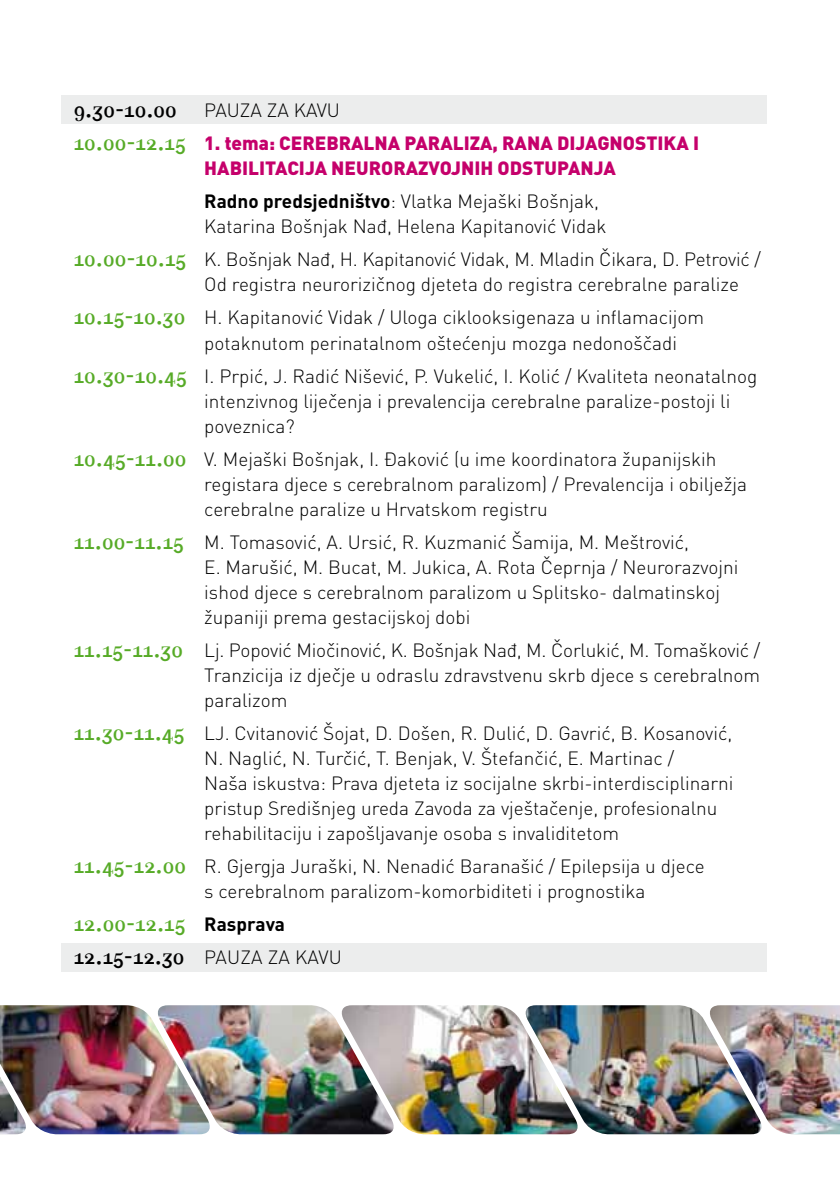
<style>
.page{position:relative;width:840px;height:1191px;background:#fff}
.page>*{position:absolute;margin:0;border:0;box-sizing:border-box;transform-origin:0 0}
.t1{font:300 19px/25px "DIN Pro";color:#000}
.t2{font:900 19px/33px "DIN Pro";color:#c5006b}
.t3{font:300 19px/33px "Amplifier X";color:#57ab27}
.t4{font:300 19px "Amplifier X";color:#000}
.s1{font-weight:300;color:#000}
.s2{font-family:"Amplifier X";font-weight:300;color:#57ab27}
.s3{font-weight:700;color:#000}
.s4{font-family:"Amplifier X";color:#57ab27}
.s5{font-family:"DIN Pro";font-weight:700;color:#000}
.s6{color:#000}
.s7{font-family:"DIN Pro";color:#000}
</style>
<div class="page">
<img style="left:0;top:1005px;width:154px;height:129px">
<img style="left:154px;top:1005px;width:181px;height:129px">
<img style="left:335px;top:1005px;width:186px;height:129px">
<img style="left:521px;top:1005px;width:182px;height:129px">
<img style="left:703px;top:1005px;width:136px;height:129px">
<div style="left:61px;top:943px;width:704px;height:28px;background:#eceded"></div>
<div style="left:61px;top:95px;width:704px;height:28px;background:#eceded"></div>
<p class="t2" style="left:74px;top:93px;width:626px;text-indent:130px"><span class="s1">PAUZA ZA KAVU<br></span><span class="s2">10.00-12.15</span> 1. tema: CEREBRALNA PARALIZA, RANA DIJAGNOSTIKA I</p>
<p class="t2" style="left:204px;top:151px;width:413px">HABILITACIJA NEURORAZVOJNIH ODSTUPANJA<br><span class="s3">Radno predsjedništvo</span><span class="s1">: Vlatka Mejaški Bošnjak,</span></p>
<p class="t1" style="left:74px;top:209px;width:688px;line-height:33px;text-indent:130px">Katarina Bošnjak Nađ, Helena Kapitanović Vidak<br><span class="s4">10.00-10.15</span> K. Bošnjak Nađ, H. Kapitanović Vidak, M. Mladin Čikara, D. Petrović /</p>
<p class="t1" style="left:74px;top:267px;width:666px;line-height:33px;text-indent:130px">Od registra neurorizičnog djeteta do registra cerebralne paralize<br><span class="s4">10.15-10.30</span> H. Kapitanović Vidak / Uloga ciklooksigenaza u inflamacijom</p>
<p class="t1" style="left:74px;top:325px;width:684px;line-height:33px;text-indent:130px">potaknutom perinatalnom oštećenju mozga nedonoščadi<br><span class="s4">10.30-10.45</span> I. Prpić, J. Radić Nišević, P. Vukelić, I. Kolić / Kvaliteta neonatalnog</p>
<p class="t1" style="left:204px;top:387px;width:527px">intenzivnog liječenja i prevalencija cerebralne paralize-postoji li poveznica?</p>
<p class="t1" style="left:204px;top:445px;width:544px;text-indent:-130px"><span class="s4">10.45-11.00</span> V. Mejaški Bošnjak, I. Đaković (u ime koordinatora županijskih registara djece s cerebralnom paralizom) / Prevalencija i obilježja cerebralne paralize u Hrvatskom registru</p>
<p class="t1" style="left:204px;top:528px;width:535px;text-indent:-130px"><span class="s4">11.00-11.15</span> M. Tomasović, A. Ursić, R. Kuzmanić Šamija, M. Meštrović,<br>E. Marušić, M. Bucat, M. Jukica, A. Rota Čeprnja / Neurorazvojni ishod djece s cerebralnom paralizom u Splitsko- dalmatinskoj županiji prema gestacijskoj dobi</p>
<p class="t1" style="left:204px;top:636px;width:557px;text-align:justify;text-indent:-130px"><span class="s4">11.15-11.30</span> Lj. Popović Miočinović, K. Bošnjak Nađ, M. Čorlukić, M. Tomašković / Tranzicija iz dječje u odraslu zdravstvenu skrb djece s cerebralnom paralizom</p>
<p class="t1" style="left:204px;top:720px;width:530px;text-indent:-130px"><span class="s4">11.30-11.45</span> LJ. Cvitanović Šojat, D. Došen, R. Dulić, D. Gavrić, B. Kosanović, N. Naglić, N. Turčić, T. Benjak, V. Štefančić, E. Martinac /<br>Naša iskustva: Prava djeteta iz socijalne skrbi-interdisciplinarni pristup Središnjeg ureda Zavoda za vještačenje, profesionalnu rehabilitaciju i zapošljavanje osoba s invaliditetom</p>
<p class="t1" style="left:204px;top:853px;width:501px;text-indent:-130px"><span class="s4">11.45-12.00</span> R. Gjergja Juraški, N. Nenadić Baranašić / Epilepsija u djece s cerebralnom paralizom-komorbiditeti i prognostika</p>
<p class="t3" style="left:74px;top:907px;width:213px">12.00-12.15 <span class="s5">Rasprava<br></span><span class="s6">12.15-12.30</span> <span class="s7">Pauza</span></p>
<p class="t4" style="left:74px;top:98px;width:104px">9.30-10.00</p>
<p class="t1" style="left:268px;top:944px;width:39px">za kavu</p>
</div>
